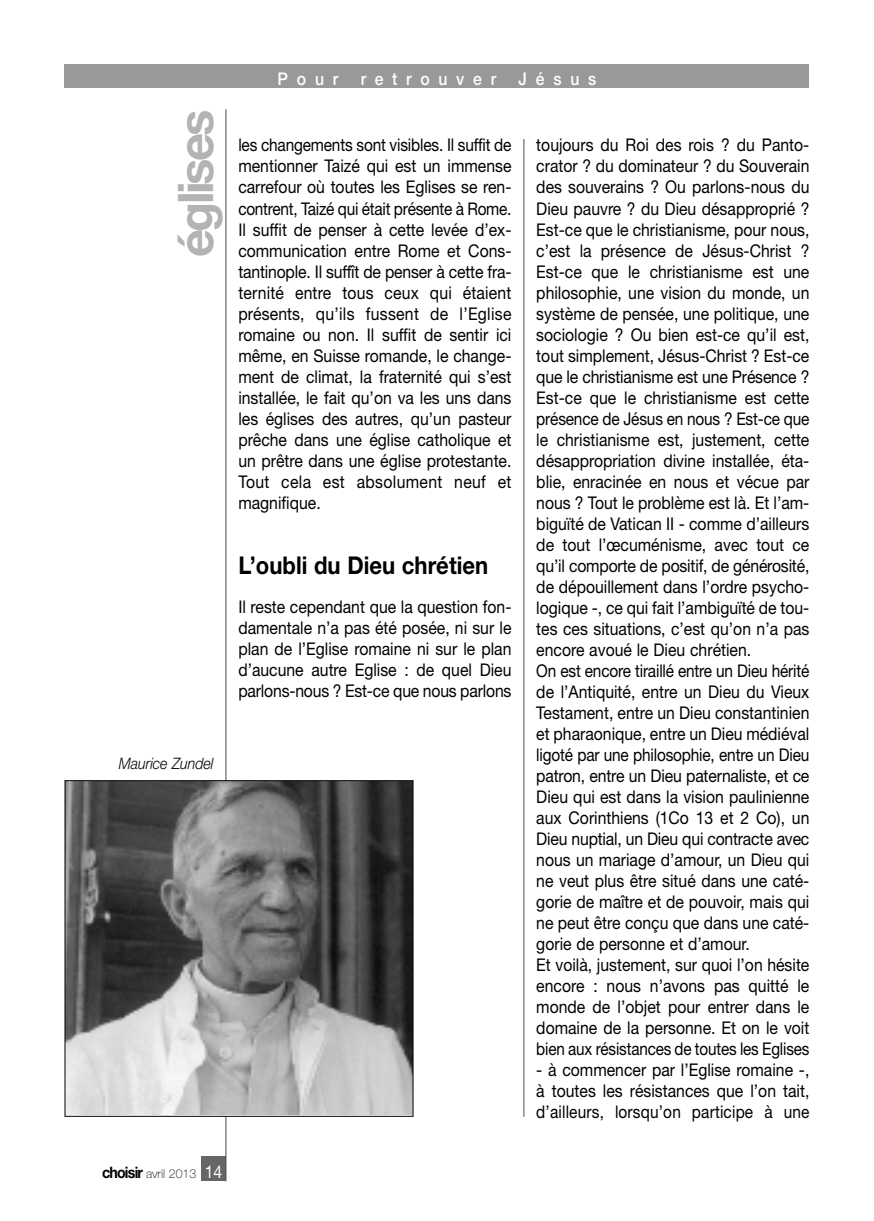
<style>
.page{position:relative;width:874px;height:1221px;background:#fff}
.page>*{position:absolute;margin:0;border:0;box-sizing:border-box;transform-origin:0 0}
.t1{font:700 49px "Helvetica Neue";letter-spacing:-.055em;color:#b3b3b3}
.t2{font:700 24.5px "Helvetica Neue";color:#000;scale:.9 1}
.t3{font:17.5px/21px "Helvetica Neue";color:#000;text-align:justify;scale:.9 1}
.t4{font:17.5px/21px "Helvetica Neue";color:#000;text-align:justify;scale:.88 1}
.t5{font:500 17.5px "Helvetica Neue";letter-spacing:.555em;color:#fff;scale:.9 1}
.t6{font:17.5px "Helvetica Neue";color:#fff;scale:.9 1}
.t7{font:italic 300 15.75px "Helvetica Neue";color:#000;scale:.9 1}
.t8{font:100 12.25px "Helvetica Neue";color:#000}
.s1{font-weight:700;font-size:15.75px}
</style>
<div class="page">
<div style="left:64px;top:64px;width:745px;height:24px;background:#999"></div>
<hr style="left:523px;top:139px;width:1px;height:977px;background:#4d4d4d">
<div style="left:201px;top:1156px;width:25px;height:25px;background:#666"></div>
<hr style="left:225px;top:109px;width:1px;height:1072px;background:#4d4d4d">
<img style="left:66px;top:782px;width:345px;height:332px">
<div style="left:64px;top:780px;width:349px;height:336px;border:1px solid #000"></div>
<h1 class="t1" style="left:178px;top:257px;width:149px;rotate:-90deg">églises</h1>
<p class="t7" style="left:119px;top:757px;width:107px">Maurice Zundel</p>
<p class="t5" style="left:277px;top:72px;width:69px">Pour</p>
<p class="t5" style="left:360px;top:72px;width:152px">retrouver</p>
<p class="t5" style="left:518px;top:72px;width:88px">Jésus</p>
<p class="t4" style="left:238px;top:136px;width:312px">les changements sont visibles. Il suffit de mentionner Taizé qui est un immense carrefour où toutes les Eglises se ren&shy;contrent, Taizé qui était présente à Rome.<br>Il suffit de penser à cette levée d’ex&shy;communication entre Rome et Cons&shy;tantinople. Il suffît de penser à cette fra&shy;ternité entre tous ceux qui étaient présents, qu’ils fussent de l’Eglise romaine ou non. Il suffit de sentir ici même, en Suisse romande, le change&shy;ment de climat, la fraternité qui s’est installée, le fait qu’on va les uns dans les églises des autres, qu’un pasteur prêche dans une église catholique et un prêtre dans une église protestante.<br>Tout cela est absolument neuf et magnifique.</p>
<h2 class="t2" style="left:238px;top:557px;width:279px">L’oubli du Dieu chrétien</h2>
<p class="t3" style="left:238px;top:597px;width:305px">Il reste cependant que la question fon&shy;damentale n’a pas été posée, ni sur le plan de l’Eglise romaine ni sur le plan d’aucune autre Eglise : de quel Dieu parlons-nous ? Est-ce que nous parlons</p>
<p class="t3" style="left:536px;top:136px;width:305px;text-align:left">toujours du Roi des rois ? du Panto&shy;crator ? du dominateur ? du Souverain des souverains ? Ou parlons-nous du Dieu pauvre ? du Dieu désapproprié ?<br>Est-ce que le christianisme, pour nous, c’est la présence de Jésus-Christ ?<br>Est-ce que le christianisme est une philosophie, une vision du monde, un système de pensée, une politique, une sociologie ? Ou bien est-ce qu’il est, tout simplement, Jésus-Christ ? Est-ce que le christianisme est une Présence ?<br>Est-ce que le christianisme est cette présence de Jésus en nous ? Est-ce que le christianisme est, justement, cette désappropriation divine installée, éta&shy;blie, enracinée en nous et vécue par nous ? Tout le problème est là. Et l’am&shy;biguïté de Vatican II - comme d’ailleurs de tout l’œcuménisme, avec tout ce qu’il comporte de positif, de générosité, de dépouillement dans l’ordre psycho&shy;logique -, ce qui fait l’ambiguïté de tou&shy;tes ces situations, c’est qu’on n’a pas encore avoué le Dieu chrétien.<br>On est encore tiraillé entre un Dieu hérité de l’Antiquité, entre un Dieu du Vieux Testament, entre un Dieu constantinien et pharaonique, entre un Dieu médiéval ligoté par une philosophie, entre un Dieu patron, entre un Dieu paternaliste, et ce Dieu qui est dans la vision paulinienne aux Corinthiens (1Co 13 et 2 Co), un Dieu nuptial, un Dieu qui contracte avec nous un mariage d’amour, un Dieu qui ne veut plus être situé dans une caté&shy;gorie de maître et de pouvoir, mais qui ne peut être conçu que dans une caté&shy;gorie de personne et d’amour.<br>Et voilà, justement, sur quoi l’on hésite encore : nous n’avons pas quitté le monde de l’objet pour entrer dans le domaine de la personne. Et on le voit bien aux résistances de toutes les Eglises</p>
<p class="t3" style="left:536px;top:1060px;width:305px">- à commencer par l’Eglise romaine -, à toutes les résistances que l’on tait, d’ailleurs, lorsqu’on participe à une</p>
<p class="t8" style="left:102px;top:1168px;width:95px"><span class="s1">choisir</span> avril 2013</p>
<p class="t6" style="left:205px;top:1165px;width:21px">14</p>
</div>
